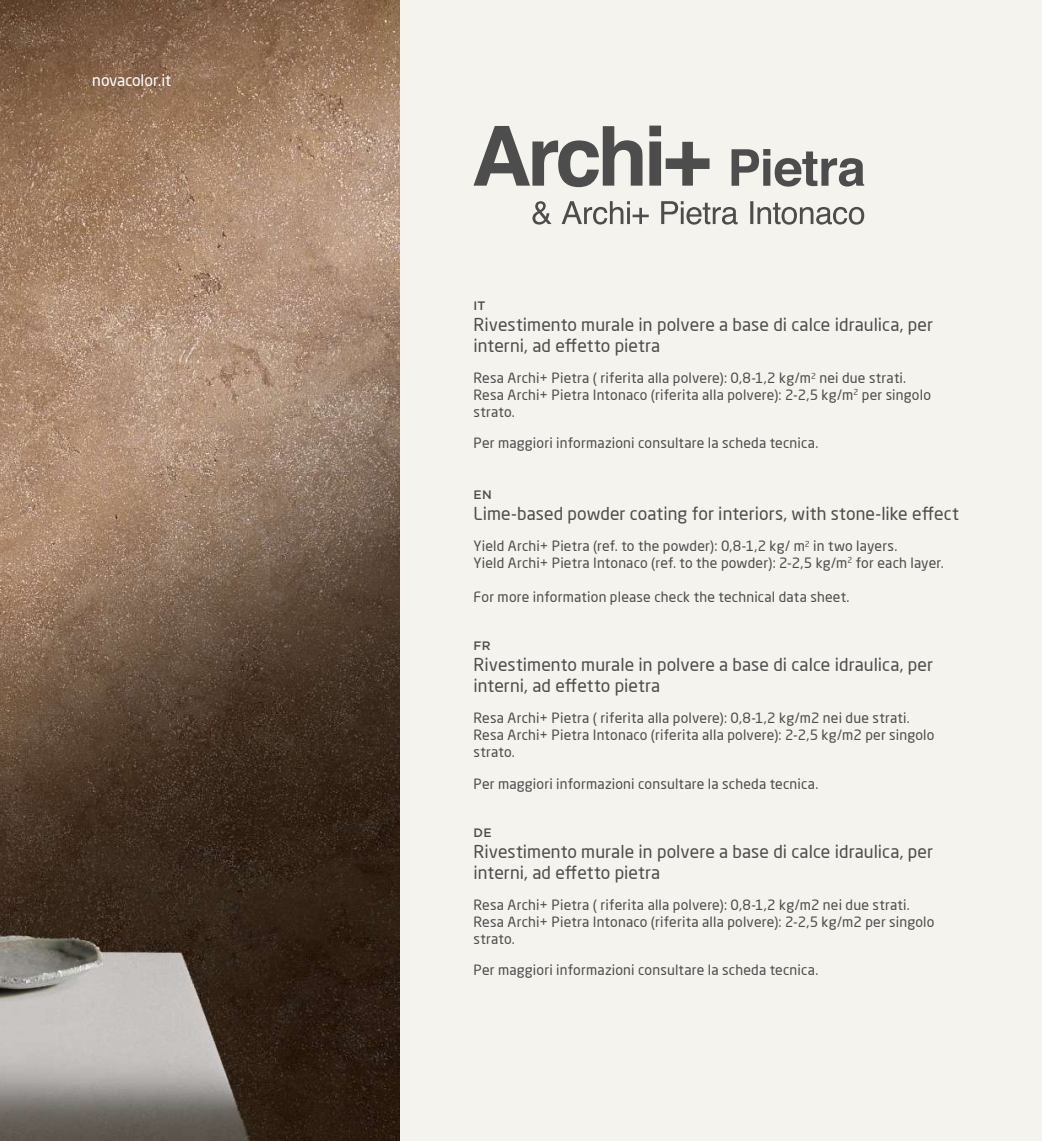
<style>
.page{position:relative;width:1042px;height:1141px;background:#fff}
.page>*{position:absolute;margin:0;border:0;box-sizing:border-box;transform-origin:0 0}
.t1{font:17.5px/21px "Neo Sans Pro";letter-spacing:.005em;color:#4d4d4d}
.t2{font:15.75px "Neo Sans Pro";color:#fff}
.t3{font:14px/16.8px "Neo Sans Pro";letter-spacing:.015em;color:#4d4d4d}
.t4{font:500 12.25px "Gotham";letter-spacing:.02em;color:#4d4d4d}
</style>
<div class="page">
<div style="left:10px;top:0;width:1032px;height:1141px;background:#f5f3ed"></div>
<img style="left:0;top:0;width:399px;height:1141px">
<svg style="left:473px;top:126px;width:236px;height:61px"></svg>
<svg style="left:731px;top:149px;width:133px;height:38px"></svg>
<svg style="left:532px;top:201px;width:332px;height:24px"></svg>
<p class="t2" style="left:92px;top:71px;width:81px">novacolor.it</p>
<p class="t4" style="left:473px;top:298px;width:13px">IT</p>
<p class="t1" style="left:473px;top:314px;width:461px">Rivestimento murale in polvere a base di calce idraulica, per interni, ad effetto pietra</p>
<p class="t3" style="left:473px;top:370px;width:459px">Resa Archi+ Pietra ( riferita alla polvere): 0,8-1,2 kg/m<sup>2</sup> nei due strati.<br>Resa Archi+ Pietra Intonaco (riferita alla polvere): 2-2,5 kg/m<sup>2</sup> per singolo strato.</p>
<p class="t3" style="left:473px;top:435px;width:346px">Per maggiori informazioni consultare la scheda tecnica.</p>
<p class="t4" style="left:473px;top:487px;width:20px">EN</p>
<p class="t1" style="left:473px;top:503px;width:487px">Lime-based powder coating for interiors, with stone-like effect</p>
<p class="t3" style="left:473px;top:538px;width:472px">Yield Archi+ Pietra (ref. to the powder): 0,8-1,2 kg/ m<sup>2</sup> in two layers.<br>Yield Archi+ Pietra Intonaco (ref. to the powder): 2-2,5 kg/m<sup>2</sup> for each layer.</p>
<p class="t3" style="left:473px;top:588px;width:377px">For more information please check the technical data sheet.</p>
<p class="t4" style="left:473px;top:639px;width:19px">FR</p>
<p class="t1" style="left:473px;top:654px;width:461px">Rivestimento murale in polvere a base di calce idraulica, per interni, ad effetto pietra</p>
<p class="t3" style="left:473px;top:710px;width:462px">Resa Archi+ Pietra ( riferita alla polvere): 0,8-1,2 kg/m2 nei due strati.<br>Resa Archi+ Pietra Intonaco (riferita alla polvere): 2-2,5 kg/m2 per singolo strato.</p>
<p class="t3" style="left:473px;top:775px;width:346px">Per maggiori informazioni consultare la scheda tecnica.</p>
<p class="t4" style="left:473px;top:826px;width:20px">DE</p>
<p class="t1" style="left:473px;top:841px;width:461px">Rivestimento murale in polvere a base di calce idraulica, per interni, ad effetto pietra</p>
<p class="t3" style="left:473px;top:897px;width:462px">Resa Archi+ Pietra ( riferita alla polvere): 0,8-1,2 kg/m2 nei due strati.<br>Resa Archi+ Pietra Intonaco (riferita alla polvere): 2-2,5 kg/m2 per singolo strato.</p>
<p class="t3" style="left:473px;top:962px;width:346px">Per maggiori informazioni consultare la scheda tecnica.</p>
</div>
